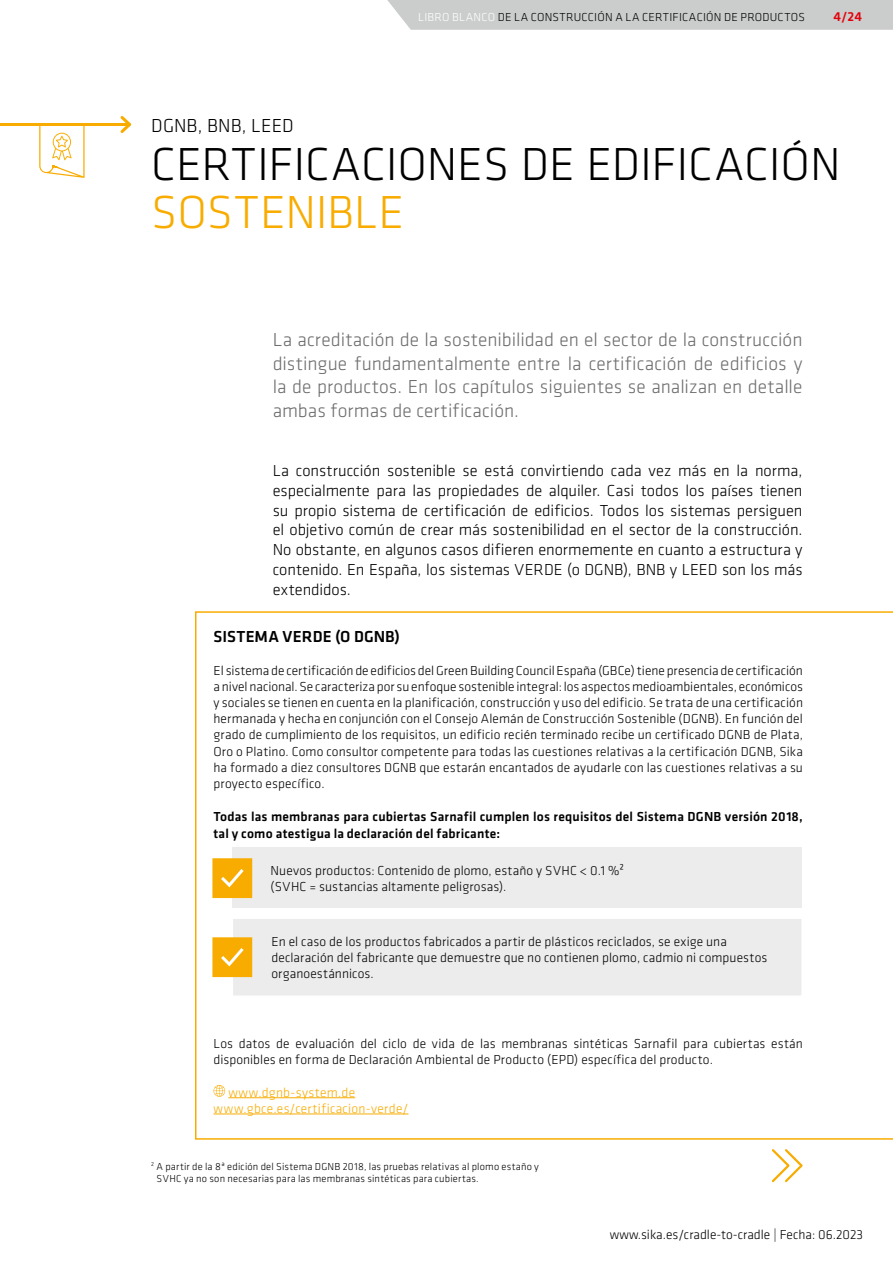
<style>
.page{position:relative;width:893px;height:1263px;background:#fff}
.page>*{position:absolute;margin:0;border:0;box-sizing:border-box;transform-origin:0 0}
.t1{font:300 48px "Klavika";color:#000}
.t2{font:300 48px "Klavika";color:#f8ac00}
.t3{font:300 19.5px/23.4px "Klavika";color:#6e6e6e;text-align:justify}
.t4{font:300 19.5px "Klavika";letter-spacing:.005em;color:#000}
.t5{font:300 16.5px/19.8px "Klavika";letter-spacing:-.005em;color:#000;text-align:justify}
.t6{font:500 16.5px "Klavika";letter-spacing:.005em;color:#000}
.t7{font:300 13.5px/16.2px "Klavika";letter-spacing:.005em;color:#000}
.t8{font:500 13.5px/16.5px "Klavika";letter-spacing:.015em;color:#000}
.t9{font:300 13.5px/16.2px "Klavika";letter-spacing:.02em;color:#f8ac00}
.t10{font:500 13.5px "Klavika";color:#e3000b}
.t11{font:300 12px "Klavika";letter-spacing:.02em;color:#000}
.t12{font:300 10.5px/12.6px "Klavika";letter-spacing:.015em;color:#000}
.s1{color:#fff}
</style>
<div class="page">
<div style="left:387px;top:0;width:506px;height:30px;background:#cbcccc"></div>
<hr style="left:0;top:123px;width:130px;height:3px;background:#f8ac00">
<svg style="left:120px;top:116px;width:12px;height:17px"></svg>
<svg style="left:195px;top:611px;width:698px;height:529px"></svg>
<div style="left:232px;top:847px;width:570px;height:61px;background:#ececec"></div>
<div style="left:212px;top:858px;width:40px;height:40px;background:#f8ac00;border:2px solid #f8ac00"></div>
<svg style="left:221px;top:869px;width:23px;height:19px"></svg>
<div style="left:232px;top:918px;width:570px;height:78px;background:#ececec"></div>
<div style="left:232px;top:917px;width:571px;height:80px;border:2px solid #fff"></div>
<div style="left:212px;top:937px;width:40px;height:40px;background:#f8ac00;border:2px solid #f8ac00"></div>
<svg style="left:221px;top:948px;width:23px;height:19px"></svg>
<svg style="left:771px;top:1149px;width:32px;height:34px"></svg>
<svg style="left:39px;top:126px;width:46px;height:52px"></svg>
<p class="t11" style="left:418px;top:10px;width:388px"><span class="s1">LIBRO BLANCO</span> DE LA CONSTRUCCIÓN A LA CERTIFICACIÓN DE PRODUCTOS</p>
<p class="t10" style="left:834px;top:7px;width:30px">4/24</p>
<h2 class="t4" style="left:151px;top:113px;width:144px">DGNB, BNB, LEED</h2>
<h1 class="t1" style="left:151px;top:135px;width:691px">CERTIFICACIONES DE EDIFICACIÓN</h1>
<h1 class="t2" style="left:151px;top:183px;width:254px">SOSTENIBLE</h1>
<h2 class="t3" style="left:273px;top:328px;width:531px">La acreditación de la sostenibilidad en el sector de la construcción distingue fundamentalmente entre la certificación de edificios y la de productos. En los capítulos siguientes se analizan en detalle ambas formas de certificación.</h2>
<p class="t5" style="left:273px;top:460px;width:531px">La construcción sostenible se está convirtiendo cada vez más en la norma, especialmente para las propiedades de alquiler. Casi todos los países tienen su propio sistema de certificación de edificios. Todos los sistemas persiguen el objetivo común de crear más sostenibilidad en el sector de la construcción.<br>No obstante, en algunos casos difieren enormemente en cuanto a estructura y contenido. En España, los sistemas VERDE (o DGNB), BNB y LEED son los más extendidos.</p>
<p class="t6" style="left:213px;top:625px;width:188px">SISTEMA VERDE (O DGNB)</p>
<p class="t7" style="left:213px;top:662px;width:591px;text-align:justify">El sistema de certificación de edificios del Green Building Council España (GBCe) tiene presencia de certificación a nivel nacional. Se caracteriza por su enfoque sostenible integral: los aspectos medioambientales, económicos y sociales se tienen en cuenta en la planificación, construcción y uso del edificio. Se trata de una certificación hermanada y hecha en conjunción con el Consejo Alemán de Construcción Sostenible (DGNB). En función del grado de cumplimiento de los requisitos, un edificio recién terminado recibe un certificado DGNB de Plata, Oro o Platino. Como consultor competente para todas las cuestiones relativas a la certificación DGNB, Sika ha formado a diez consultores DGNB que estarán encantados de ayudarle con las cuestiones relativas a su proyecto específico.</p>
<p class="t8" style="left:213px;top:808px;width:591px">Todas las membranas para cubiertas Sarnafil cumplen los requisitos del Sistema DGNB versión 2018, tal y como atestigua la declaración del fabricante:</p>
<p class="t7" style="left:271px;top:862px;width:355px">Nuevos productos: Contenido de plomo, estaño y SVHC &lt; 0.1 %² (SVHC = sustancias altamente peligrosas).</p>
<p class="t7" style="left:271px;top:933px;width:497px">En el caso de los productos fabricados a partir de plásticos reciclados, se exige una declaración del fabricante que demuestre que no contienen plomo, cadmio ni compuestos organoestánnicos.</p>
<p class="t7" style="left:213px;top:1035px;width:591px">Los datos de evaluación del ciclo de vida de las membranas sintéticas Sarnafil para cubiertas están disponibles en forma de Declaración Ambiental de Producto (EPD) específica del producto.</p>
<p class="t9" style="left:213px;top:1084px;width:197px;text-indent:15px">www.dgnb-system.de www.gbce.es/certificacion-verde/</p>
<p class="t12" style="left:157px;top:1160px;width:384px;text-indent:-5px"><sup>2</sup> A partir de la 8ª edición del Sistema DGNB 2018, las pruebas relativas al plomo estaño y<br>SVHC ya no son necesarias para las membranas sintéticas para cubiertas.</p>
<p class="t7" style="left:610px;top:1226px;width:255px">www.sika.es/cradle-to-cradle | Fecha: 06.2023</p>
</div>
